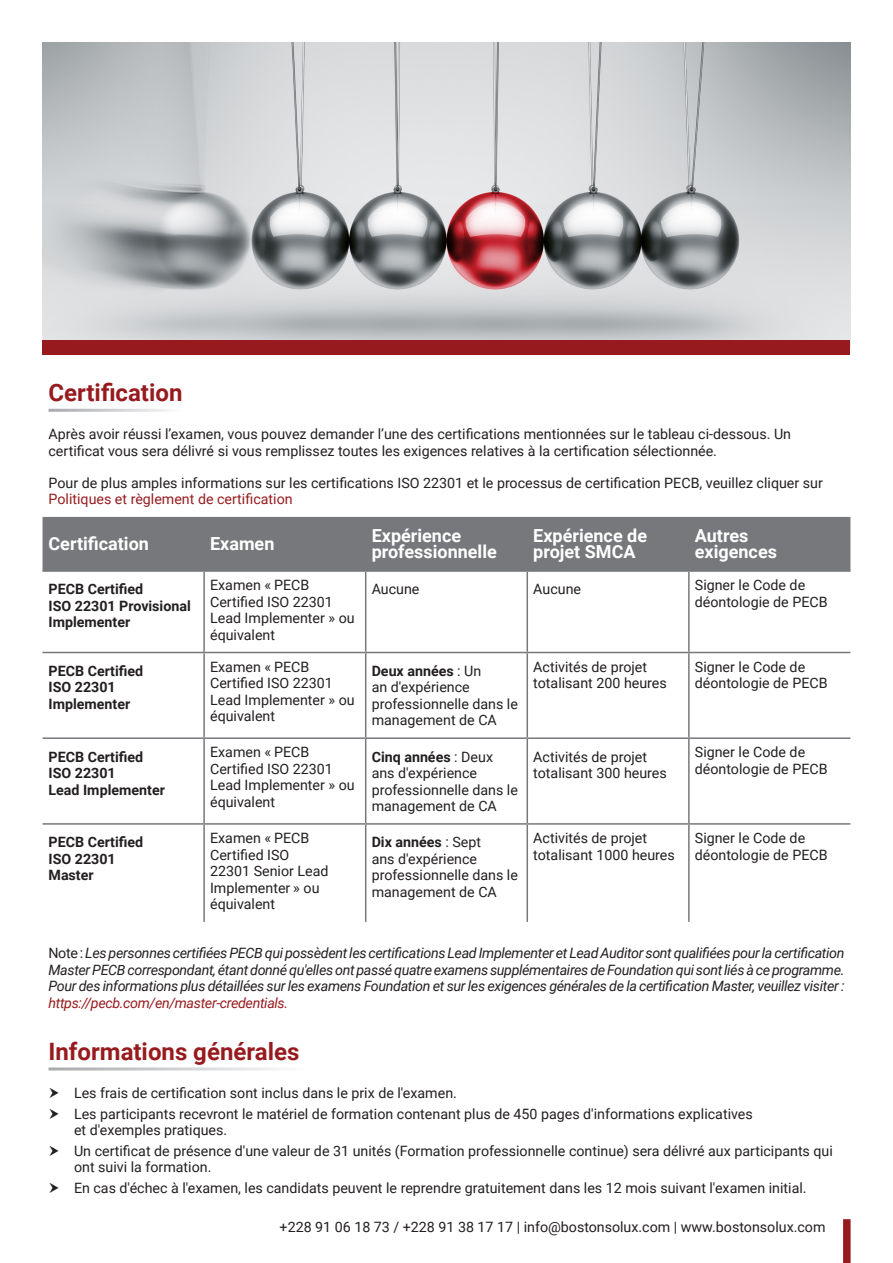
<style>
.page{position:relative;width:893px;height:1263px;background:#fff}
.page>*{position:absolute;margin:0;border:0;box-sizing:border-box;transform-origin:0 0}
.t1{font:700 24px "Roboto";color:#971b1e}
.t2{font:700 18px/16.5px "Roboto";color:#fff}
.Bullet_Points{font:14.25px/16.5px "Roboto";color:#231f20}
.Bullet_Points-2{font:italic 14.25px/16.5px "Roboto";letter-spacing:-.025em;color:#231f20;text-align:justify}
.t3{font:700 14.25px/16.5px "Roboto";color:#231f20}
.s1{color:#971b1e}
.s2{font-weight:700}
.s3{font-style:normal}
</style>
<div class="page">
<img style="left:43px;top:43px;width:807px;height:297px">
<div style="left:843px;top:1219px;width:8px;height:44px;background:#971b1e"></div>
<div style="left:43px;top:340px;width:807px;height:15px;background:#971b1e"></div>
<div style="left:43px;top:517px;width:807px;height:53px;background:#76787b"></div>
<hr style="left:43px;top:823px;width:161px;height:2px;background:#76787b">
<hr style="left:204px;top:823px;width:162px;height:2px;background:#76787b">
<hr style="left:366px;top:823px;width:161px;height:2px;background:#76787b">
<hr style="left:527px;top:823px;width:162px;height:2px;background:#76787b">
<hr style="left:689px;top:823px;width:161px;height:2px;background:#76787b">
<hr style="left:203px;top:572px;width:2px;height:80px;background:#76787b">
<hr style="left:365px;top:572px;width:1px;height:80px;background:#76787b">
<hr style="left:526px;top:572px;width:2px;height:80px;background:#76787b">
<hr style="left:688px;top:572px;width:2px;height:80px;background:#76787b">
<hr style="left:43px;top:652px;width:161px;height:1px;background:#76787b">
<hr style="left:204px;top:652px;width:162px;height:1px;background:#76787b">
<hr style="left:203px;top:653px;width:2px;height:84px;background:#76787b">
<hr style="left:366px;top:652px;width:161px;height:1px;background:#76787b">
<hr style="left:365px;top:653px;width:1px;height:84px;background:#76787b">
<hr style="left:527px;top:652px;width:162px;height:1px;background:#76787b">
<hr style="left:526px;top:653px;width:2px;height:84px;background:#76787b">
<hr style="left:689px;top:652px;width:161px;height:1px;background:#76787b">
<hr style="left:688px;top:653px;width:2px;height:84px;background:#76787b">
<hr style="left:43px;top:737px;width:161px;height:2px;background:#76787b">
<hr style="left:204px;top:737px;width:162px;height:2px;background:#76787b">
<hr style="left:203px;top:739px;width:2px;height:84px;background:#76787b">
<hr style="left:366px;top:737px;width:161px;height:2px;background:#76787b">
<hr style="left:365px;top:739px;width:1px;height:84px;background:#76787b">
<hr style="left:527px;top:737px;width:162px;height:2px;background:#76787b">
<hr style="left:526px;top:739px;width:2px;height:84px;background:#76787b">
<hr style="left:689px;top:737px;width:161px;height:2px;background:#76787b">
<hr style="left:688px;top:739px;width:2px;height:84px;background:#76787b">
<hr style="left:203px;top:825px;width:2px;height:97px;background:#76787b">
<hr style="left:365px;top:825px;width:1px;height:97px;background:#76787b">
<hr style="left:526px;top:825px;width:2px;height:97px;background:#76787b">
<hr style="left:688px;top:825px;width:2px;height:97px;background:#76787b">
<hr style="left:43px;top:570px;width:161px;height:2px;background:#76787b">
<hr style="left:204px;top:570px;width:162px;height:2px;background:#76787b">
<hr style="left:366px;top:570px;width:161px;height:2px;background:#76787b">
<hr style="left:527px;top:570px;width:162px;height:2px;background:#76787b">
<hr style="left:689px;top:570px;width:161px;height:2px;background:#76787b">
<p class="t1" style="left:49px;top:376px;width:135px">Certification</p>
<p class="Bullet_Points" style="left:49px;top:425px;width:744px">Après avoir réussi l’examen, vous pouvez demander l’une des certifications mentionnées sur le tableau ci-dessous. Un certificat vous sera délivré si vous remplissez toutes les exigences relatives à la certification sélectionnée.</p>
<p class="Bullet_Points" style="left:49px;top:474px;width:776px">Pour de plus amples informations sur les certifications ISO 22301 et le processus de certification PECB, veuillez cliquer sur<br><span class="s1">Politiques et règlement de certification</span></p>
<p class="t2" style="left:49px;top:535px;width:102px">Certification</p>
<p class="t2" style="left:210px;top:535px;width:66px">Examen</p>
<p class="t2" style="left:372px;top:526px;width:91px">Expérience</p>
<p class="t2" style="left:533px;top:526px;width:115px">Expérience de projet SMCA</p>
<p class="t2" style="left:695px;top:526px;width:55px">Autres</p>
<p class="t2" style="left:372px;top:543px;width:127px">professionnelle</p>
<p class="t2" style="left:695px;top:543px;width:84px">exigences</p>
<p class="t3" style="left:49px;top:581px;width:96px">PECB Certified</p>
<p class="t3" style="left:49px;top:597px;width:144px">ISO 22301 Provisional<br>Implementer</p>
<p class="t3" style="left:49px;top:662px;width:96px">PECB Certified</p>
<p class="t3" style="left:49px;top:679px;width:83px">ISO 22301<br>Implementer</p>
<p class="t3" style="left:49px;top:748px;width:96px">PECB Certified</p>
<p class="t3" style="left:49px;top:764px;width:69px">ISO 22301</p>
<p class="t3" style="left:49px;top:781px;width:118px">Lead Implementer</p>
<p class="Bullet_Points" style="left:210px;top:576px;width:146px">Examen « PECB<br>Certified ISO 22301<br>Lead Implementer » ou équivalent</p>
<p class="Bullet_Points" style="left:372px;top:581px;width:49px">Aucune</p>
<p class="Bullet_Points" style="left:533px;top:581px;width:49px">Aucune</p>
<p class="Bullet_Points" style="left:695px;top:576px;width:134px">Signer le Code de déontologie de PECB</p>
<p class="Bullet_Points" style="left:210px;top:658px;width:146px">Examen « PECB<br>Certified ISO 22301<br>Lead Implementer » ou équivalent</p>
<p class="Bullet_Points" style="left:372px;top:662px;width:148px"><span class="s2">Deux années</span> : Un<br>an d'expérience professionnelle dans le management de CA</p>
<p class="Bullet_Points" style="left:533px;top:658px;width:135px">Activités de projet totalisant 200 heures</p>
<p class="Bullet_Points" style="left:695px;top:658px;width:134px">Signer le Code de déontologie de PECB</p>
<p class="Bullet_Points" style="left:210px;top:743px;width:146px">Examen « PECB<br>Certified ISO 22301<br>Lead Implementer » ou équivalent</p>
<p class="Bullet_Points" style="left:372px;top:748px;width:148px"><span class="s2">Cinq années</span> : Deux ans d'expérience professionnelle dans le management de CA</p>
<p class="Bullet_Points" style="left:533px;top:748px;width:135px">Activités de projet totalisant 300 heures</p>
<p class="Bullet_Points" style="left:695px;top:743px;width:134px">Signer le Code de déontologie de PECB</p>
<p class="Bullet_Points" style="left:210px;top:829px;width:120px">Examen « PECB<br>Certified ISO<br>22301 Senior Lead<br>Implementer » ou équivalent</p>
<p class="Bullet_Points" style="left:372px;top:833px;width:148px"><span class="s2">Dix années</span> : Sept<br>ans d'expérience professionnelle dans le management de CA</p>
<p class="Bullet_Points" style="left:533px;top:829px;width:143px">Activités de projet totalisant 1000 heures</p>
<p class="Bullet_Points" style="left:695px;top:829px;width:134px">Signer le Code de déontologie de PECB</p>
<p class="Bullet_Points-2" style="left:49px;top:944px;width:797px"><span class="s3">Note :</span> Les personnes certifiées PECB qui possèdent les certifications Lead Implementer et Lead Auditor sont qualifiées pour la certification Master PECB correspondant, étant donné qu'elles ont passé quatre examens supplémentaires de Foundation qui sont liés à ce programme.<br>Pour des informations plus détaillées sur les examens Foundation et sur les exigences générales de la certification Master, veuillez visiter : <span class="s1">https://pecb.com/en/master-credentials.</span></p>
<p class="t1" style="left:49px;top:1035px;width:252px">Informations générales</p>
<p class="Bullet_Points" style="left:74px;top:1084px;width:384px">Les frais de certification sont inclus dans le prix de l'examen.</p>
<p class="Bullet_Points" style="left:74px;top:1105px;width:680px">Les participants recevront le matériel de formation contenant plus de 450 pages d'informations explicatives et d'exemples pratiques.</p>
<p class="Bullet_Points" style="left:74px;top:1142px;width:760px">Un certificat de présence d'une valeur de 31 unités (Formation professionnelle continue) sera délivré aux participants qui ont suivi la formation.</p>
<p class="Bullet_Points" style="left:74px;top:1179px;width:734px">En cas d'échec à l'examen, les candidats peuvent le reprendre gratuitement dans les 12 mois suivant l'examen initial.</p>
<p class="t3" style="left:49px;top:833px;width:96px">PECB Certified</p>
<p class="t3" style="left:49px;top:850px;width:69px">ISO 22301</p>
<p class="t3" style="left:49px;top:866px;width:47px">Master</p>
<p class="Bullet_Points" style="left:280px;top:1218px;width:547px">+228 91 06 18 73 / +228 91 38 17 17 | info@bostonsolux.com | www.bostonsolux.com</p>
</div>
